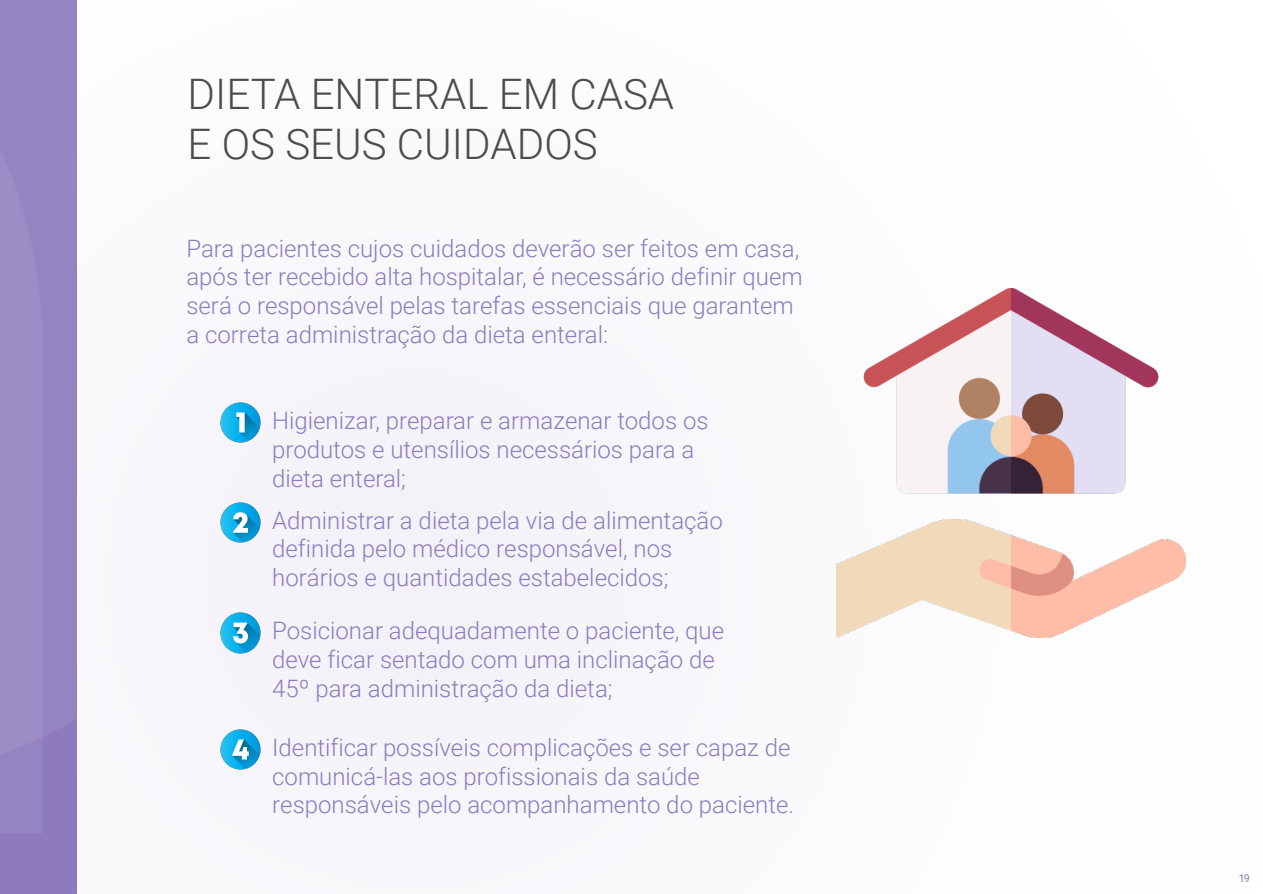
<style>
.page{position:relative;width:1263px;height:894px;background:#fff}
.page>*{position:absolute;margin:0;border:0;box-sizing:border-box;transform-origin:0 0}
.t1{font:300 42px/50.6px "Roboto";color:#4c4c4c}
.t2{font:300 24px/28.8px "Roboto";color:#8d7bbd}
.t3{font:10.8px "Roboto";color:#8d7bbd}
</style>
<div class="page">
<img style="left:220px;top:402px;width:41px;height:41px">
<img style="left:220px;top:502px;width:41px;height:40px">
<img style="left:220px;top:613px;width:41px;height:40px">
<img style="left:220px;top:729px;width:41px;height:41px">
<img style="left:836px;top:288px;width:350px;height:350px">
<h1 class="t1" style="left:188px;top:67px;width:488px">DIETA ENTERAL EM CASA<br>E OS SEUS CUIDADOS</h1>
<p class="t2" style="left:186px;top:233px;width:618px">Para pacientes cujos cuidados deverão ser feitos em casa, após ter recebido alta hospitalar, é necessário definir quem será o responsável pelas tarefas essenciais que garantem a correta administração da dieta enteral:</p>
<p class="t2" style="left:272px;top:405px;width:438px">Higienizar, preparar e armazenar todos os produtos e utensílios necessários para a dieta enteral;</p>
<p class="t2" style="left:272px;top:505px;width:452px">Administrar a dieta pela via de alimentação definida pelo médico responsável, nos horários e quantidades estabelecidos;</p>
<p class="t2" style="left:272px;top:615px;width:454px">Posicionar adequadamente o paciente, que deve ficar sentado com uma inclinação de<br>45º para administração da dieta;</p>
<p class="t2" style="left:272px;top:732px;width:524px">Identificar possíveis complicações e ser capaz de comunicá-las aos profissionais da saúde responsáveis pelo acompanhamento do paciente.</p>
<p class="t3" style="left:1239px;top:871px;width:13px">19</p>
</div>
